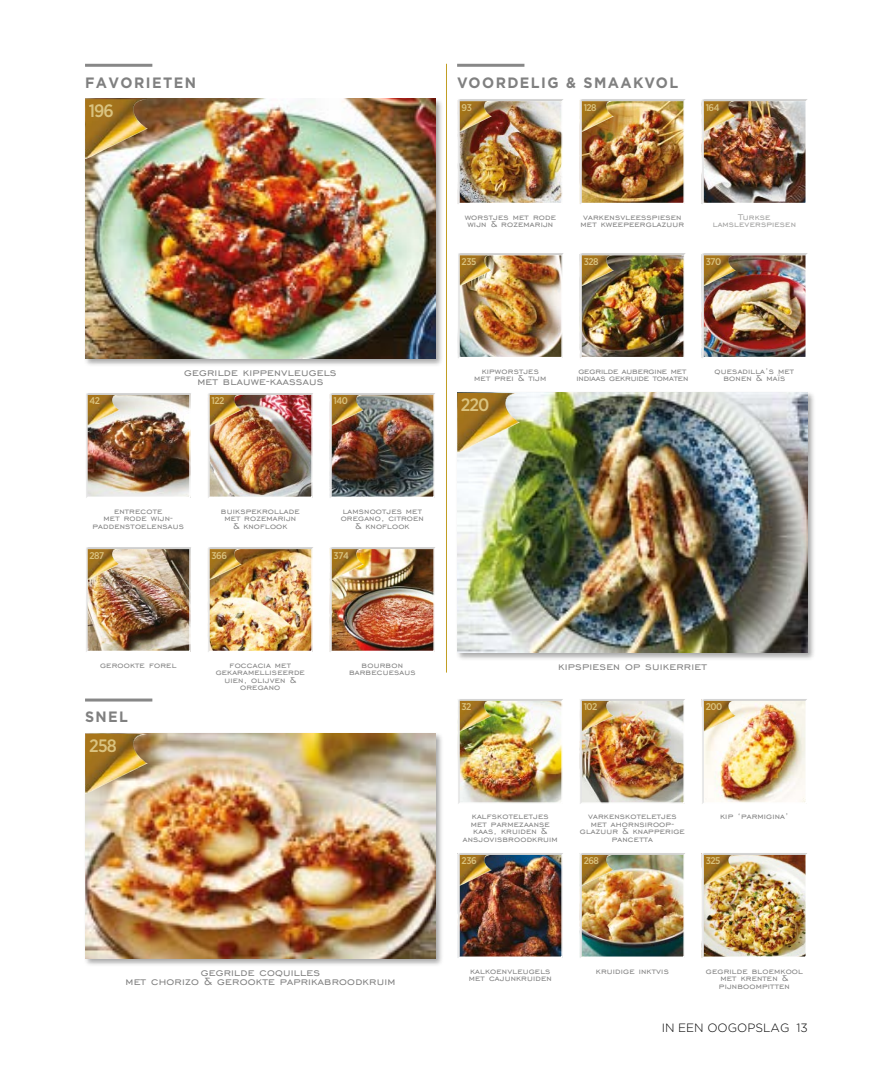
<style>
.page{position:relative;width:893px;height:1080px;background:#fff}
.page>*{position:absolute;margin:0;border:0;box-sizing:border-box;transform-origin:0 0}
.t1{font:500 18px "Gotham Narrow";letter-spacing:-.05em;color:#dac380}
.DIChocolate-SBStext{font:700 15px "Gotham";letter-spacing:.1em;color:#808080;scale:.95 1}
.TNC-Caption9{font:13.5px "Engravers Gothic BT";letter-spacing:.015em;color:#808080}
.Normale{font:300 12px "Gotham";color:#000}
.TNC-12-15caption{font:10.5px/7.5px "Engravers Gothic BT";letter-spacing:.015em;color:#808080;text-align:center}
.TNC-12-15caption-2{font:10.5px/7.5px "Engravers Gothic BT";letter-spacing:-.01em;color:#808080}
.t2{font:10.5px/7.5px "Engravers Gothic BT";letter-spacing:.015em;color:#9d9d9c;text-align:center}
.t3{font:500 9.75px "Gotham Narrow";letter-spacing:-.05em;color:#dac380}
</style>
<div class="page">
<img style="left:580px;top:99px;width:105px;height:105px">
<img style="left:457px;top:99px;width:106px;height:105px">
<div style="left:83px;top:97px;width:361px;height:270px;background:#000;opacity:.35"></div>
<img style="left:85px;top:99px;width:351px;height:259px">
<img style="left:85px;top:99px;width:63px;height:60px">
<img style="left:702px;top:99px;width:106px;height:105px">
<img style="left:580px;top:253px;width:106px;height:105px">
<img style="left:457px;top:253px;width:107px;height:105px">
<img style="left:702px;top:253px;width:106px;height:105px">
<div style="left:455px;top:391px;width:361px;height:270px;background:#000;opacity:.35"></div>
<img style="left:457px;top:393px;width:351px;height:259px">
<img style="left:207px;top:393px;width:106px;height:105px">
<img style="left:86px;top:393px;width:105px;height:105px">
<img style="left:457px;top:393px;width:63px;height:60px">
<img style="left:330px;top:393px;width:105px;height:105px">
<img style="left:207px;top:547px;width:106px;height:105px">
<img style="left:86px;top:547px;width:105px;height:105px">
<img style="left:330px;top:547px;width:105px;height:105px">
<div style="left:83px;top:732px;width:361px;height:235px;background:#000;opacity:.35"></div>
<img style="left:85px;top:734px;width:351px;height:225px">
<img style="left:580px;top:699px;width:105px;height:105px">
<img style="left:457px;top:699px;width:106px;height:105px">
<img style="left:85px;top:734px;width:63px;height:60px">
<img style="left:702px;top:699px;width:105px;height:105px">
<img style="left:580px;top:853px;width:105px;height:105px">
<img style="left:457px;top:853px;width:106px;height:105px">
<img style="left:702px;top:853px;width:105px;height:105px">
<hr style="left:446px;top:64px;width:1px;height:609px;background:#c19e24">
<hr style="left:85px;top:64px;width:67px;height:3px;background:#878787">
<hr style="left:457px;top:64px;width:67px;height:3px;background:#878787">
<hr style="left:85px;top:699px;width:67px;height:3px;background:#878787">
<p class="DIChocolate-SBStext" style="left:85px;top:74px;width:118px">FAVORIETEN</p>
<p class="DIChocolate-SBStext" style="left:457px;top:74px;width:234px">VOORDELIG &amp; SMAAKVOL</p>
<p class="t1" style="left:89px;top:99px;width:27px">196</p>
<p class="t3" style="left:706px;top:101px;width:15px">164</p>
<p class="t3" style="left:462px;top:101px;width:12px">93</p>
<p class="t3" style="left:584px;top:101px;width:15px">128</p>
<p class="TNC-12-15caption" style="left:465px;top:213px;width:93px;text-align:left">worstjes met rode wijn &amp; rozemarijn</p>
<p class="t2" style="left:713px;top:213px;width:85px">Turkse lamsleverspiesen</p>
<p class="TNC-12-15caption" style="left:581px;top:213px;width:105px;text-align:left">varkensvleesspiesen met kweepeerglazuur</p>
<p class="TNC-Caption9" style="left:184px;top:365px;width:154px">gegrilde kippenvleugels</p>
<p class="TNC-Caption9" style="left:197px;top:374px;width:128px">met blauwe-kaassaus</p>
<p class="t3" style="left:462px;top:255px;width:16px">235</p>
<p class="t3" style="left:584px;top:255px;width:16px">328</p>
<p class="t3" style="left:706px;top:255px;width:17px">370</p>
<p class="TNC-12-15caption" style="left:474px;top:367px;width:74px">kipworstjes met prei &amp; tijm</p>
<p class="TNC-12-15caption-2" style="left:576px;top:367px;width:113px">gegrilde aubergine met indiaas gekruide tomaten</p>
<p class="TNC-12-15caption" style="left:715px;top:367px;width:81px">quesadilla’s met bonen &amp; maïs</p>
<p class="t3" style="left:334px;top:395px;width:16px">140</p>
<p class="t3" style="left:90px;top:395px;width:12px">42</p>
<p class="t3" style="left:212px;top:395px;width:14px">122</p>
<p class="t1" style="left:461px;top:393px;width:30px">220</p>
<p class="TNC-12-15caption" style="left:93px;top:507px;width:93px">entrecote<br>met rode wijn&shy;paddenstoelensaus</p>
<p class="TNC-12-15caption" style="left:341px;top:507px;width:85px">lamsnootjes met oregano, citroen &amp; knoflook</p>
<p class="TNC-12-15caption" style="left:221px;top:507px;width:80px">buikspekrollade met rozemarijn &amp; knoflook</p>
<p class="t3" style="left:90px;top:549px;width:16px">287</p>
<p class="t3" style="left:212px;top:549px;width:17px">366</p>
<p class="t3" style="left:334px;top:549px;width:17px">374</p>
<p class="TNC-12-15caption" style="left:100px;top:661px;width:78px">gerookte forel</p>
<p class="TNC-12-15caption" style="left:349px;top:661px;width:68px">bourbon barbecuesaus</p>
<p class="TNC-Caption9" style="left:558px;top:659px;width:150px">kipspiesen op suikerriet</p>
<p class="TNC-12-15caption" style="left:216px;top:661px;width:91px">foccacia met gekaramelliseerde uien, olijven &amp; oregano</p>
<p class="DIChocolate-SBStext" style="left:85px;top:708px;width:47px">SNEL</p>
<p class="t1" style="left:89px;top:734px;width:29px">258</p>
<p class="TNC-Caption9" style="left:201px;top:965px;width:121px">gegrilde coquilles</p>
<p class="TNC-Caption9" style="left:125px;top:974px;width:271px">met chorizo &amp; gerookte paprikabroodkruim</p>
<p class="t3" style="left:462px;top:701px;width:11px">32</p>
<p class="t3" style="left:584px;top:701px;width:15px">102</p>
<p class="t3" style="left:706px;top:701px;width:18px">200</p>
<p class="TNC-12-15caption" style="left:463px;top:813px;width:97px">kalfskoteletjes met parmezaanse kaas, kruiden &amp; ansjovisbroodkruim</p>
<p class="TNC-12-15caption" style="left:720px;top:813px;width:70px">kip ‘parmigina’</p>
<p class="TNC-12-15caption" style="left:580px;top:813px;width:106px">varkenskoteletjes met ahornsiroop&shy;glazuur &amp; knapperige pancetta</p>
<p class="t3" style="left:462px;top:855px;width:17px">236</p>
<p class="t3" style="left:584px;top:855px;width:17px">268</p>
<p class="t3" style="left:706px;top:855px;width:16px">325</p>
<p class="TNC-12-15caption" style="left:470px;top:967px;width:82px">kalkoenvleugels</p>
<p class="TNC-12-15caption" style="left:596px;top:967px;width:75px">kruidige inktvis</p>
<p class="TNC-12-15caption" style="left:469px;top:974px;width:85px">met cajunkruiden</p>
<p class="TNC-12-15caption" style="left:706px;top:967px;width:99px">gegrilde bloemkool met krenten &amp; pijnboompitten</p>
<p class="Normale" style="left:662px;top:1020px;width:148px">IN EEN OOGOPSLAG 13</p>
</div>
